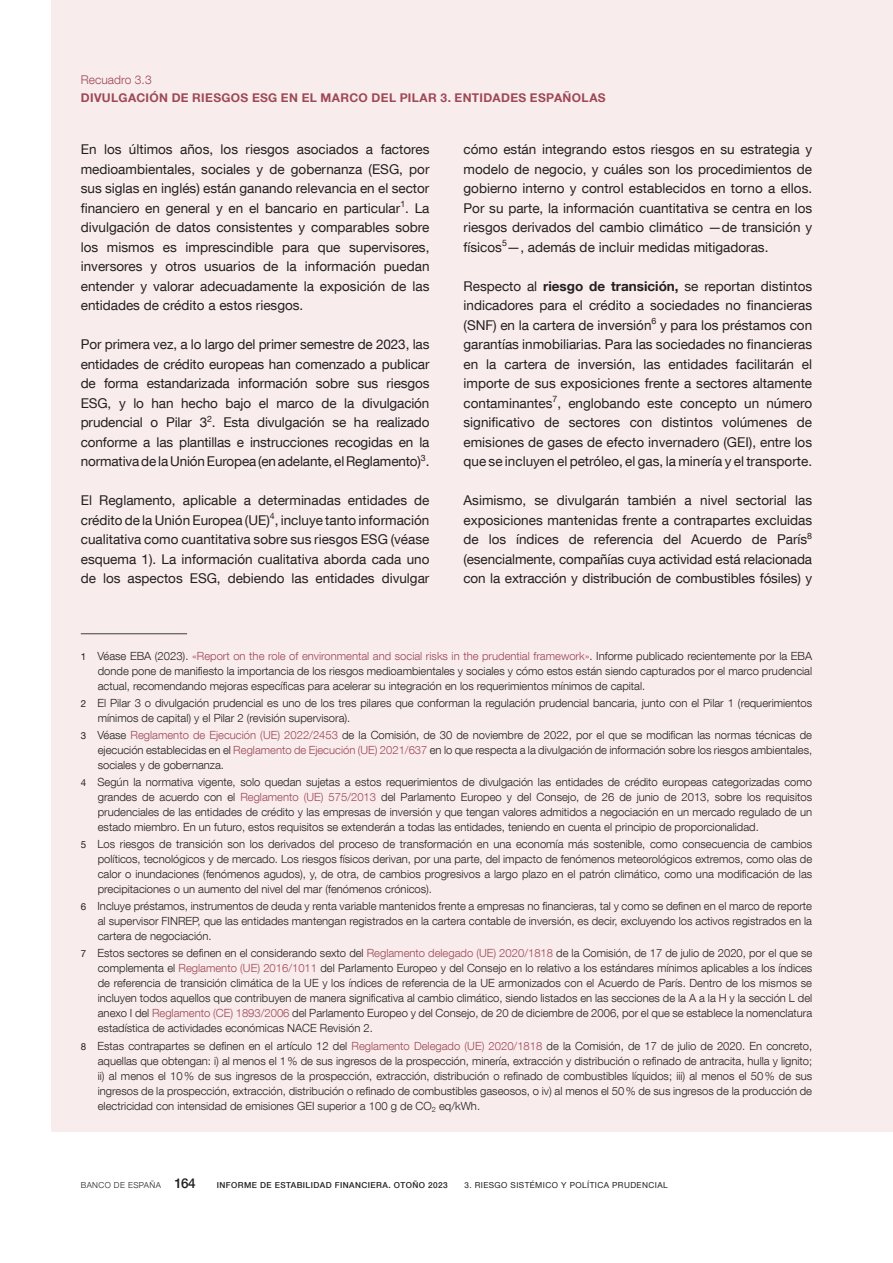
<style>
.page{position:relative;width:893px;height:1263px;background:#fff}
.page>*{position:absolute;margin:0;border:0;box-sizing:border-box;transform-origin:0 0}
.Recuadro_título{font:300 30px "Bd E Neue Helvetica";letter-spacing:.005em;color:#9d4855}
.Recuadro_texto{font:13.5px/19.5px "Bd E Neue Helvetica";color:#231f20;text-align:justify}
.Recuadro_título-2{font:700 12px "Bd E Neue Helvetica";letter-spacing:.03em;color:#9d4855}
.Recuadro_número{font:300 12px "Bd E Neue Helvetica";letter-spacing:.005em;color:#9d4855}
.Recuadro_citas_sin_filete{font:300 11.25px/15px "Bd E Neue Helvetica";color:#231f20;text-align:justify}
.Recuadro_citas_1{font:300 11.25px/15px "Bd E Neue Helvetica";color:#231f20;text-align:justify}
.t1{font:500 8.25px "Bd E Neue Helvetica";letter-spacing:.05em;color:#231f20}
.t2{font:8.25px "Bd E Neue Helvetica";letter-spacing:.05em;color:#231f20}
.t3{font:300 8.25px "Bd E Neue Helvetica";letter-spacing:.05em;color:#231f20}
.s1{font-weight:700}
.s2{font-weight:400;font-size:9.75px}
.s3{color:#9d4855}
.s4{font-weight:500;font-size:13.5px}
</style>
<div class="page">
<div style="left:51px;top:0;width:842px;height:1131px;background:#f9eced"></div>
<hr style="left:81px;top:633px;width:106px;height:1px;background:#3e3e3f">
<p class="Recuadro_número" style="left:135px;top:72px;width:18px">? ?</p>
<p class="Recuadro_número" style="left:81px;top:72px;width:72px">Recuadro 3.3</p>
<h4 class="Recuadro_título-2" style="left:81px;top:90px;width:526px">DIVULGACIÓN DE RIESGOS ESG EN EL MARCO DEL PILAR 3. ENTIDADES ESPAÑOLAS</h4>
<h4 class="Recuadro_título" style="left:81px;top:79px;width:270px">TÍTULO RECUADRO</h4>
<p class="Recuadro_texto" style="left:81px;top:139px;width:350px">En los últimos años, los riesgos asociados a factores medioambientales, sociales y de gobernanza (ESG, por sus siglas en inglés) están ganando relevancia en el sector financiero en general y en el bancario en particular<sup>1</sup>. La divulgación de datos consistentes y comparables sobre los mismos es imprescindible para que supervisores, inversores y otros usuarios de la información puedan entender y valorar adecuadamente la exposición de las entidades de crédito a estos riesgos.</p>
<p class="Recuadro_texto" style="left:81px;top:334px;width:350px">Por primera vez, a lo largo del primer semestre de 2023, las entidades de crédito europeas han comenzado a publicar de forma estandarizada información sobre sus riesgos ESG, y lo han hecho bajo el marco de la divulgación prudencial o Pilar 3<sup>2</sup>. Esta divulgación se ha realizado conforme a las plantillas e instrucciones recogidas en la normativa de la Unión Europea (en adelante, el Reglamento)<sup>3</sup>.</p>
<p class="Recuadro_texto" style="left:81px;top:490px;width:350px">El Reglamento, aplicable a determinadas entidades de crédito de la Unión Europea (UE)<sup>4</sup>, incluye tanto información cualitativa como cuantitativa sobre sus riesgos ESG (véase esquema 1). La información cualitativa aborda cada uno de los aspectos ESG, debiendo las entidades divulgar</p>
<p class="Recuadro_texto" style="left:463px;top:139px;width:350px">cómo están integrando estos riesgos en su estrategia y modelo de negocio, y cuáles son los procedimientos de gobierno interno y control establecidos en torno a ellos.<br>Por su parte, la información cuantitativa se centra en los riesgos derivados del cambio climático —de transición y físicos<sup>5</sup>—, además de incluir medidas mitigadoras.</p>
<p class="Recuadro_texto" style="left:463px;top:276px;width:350px">Respecto al <span class="s1">riesgo de transición,</span> se reportan distintos indicadores para el crédito a sociedades no financieras (SNF) en la cartera de inversión<sup>6</sup> y para los préstamos con garantías inmobiliarias. Para las sociedades no financieras en la cartera de inversión, las entidades facilitarán el importe de sus exposiciones frente a sectores altamente contaminantes<sup>7</sup>, englobando este concepto un número significativo de sectores con distintos volúmenes de emisiones de gases de efecto invernadero (GEI), entre los que se incluyen el petróleo, el gas, la minería y el transporte.</p>
<p class="Recuadro_texto" style="left:463px;top:490px;width:350px">Asimismo, se divulgarán también a nivel sectorial las exposiciones mantenidas frente a contrapartes excluidas de los índices de referencia del Acuerdo de París<sup>8 </sup>(esencialmente, compañías cuya actividad está relacionada con la extracción y distribución de combustibles fósiles) y</p>
<p class="Recuadro_citas_1" style="left:98px;top:648px;width:716px;text-indent:-17px"><span class="s2">1</span> Véase EBA (2023). <span class="s3">«Report on the role of environmental and social risks in the prudential framework»</span>. Informe publicado recientemente por la EBA donde pone de manifiesto la importancia de los riesgos medioambientales y sociales y cómo estos están siendo capturados por el marco prudencial actual, recomendando mejoras específicas para acelerar su integración en los requerimientos mínimos de capital.</p>
<p class="Recuadro_citas_1" style="left:98px;top:695px;width:716px;text-indent:-17px"><span class="s2">2</span> El Pilar 3 o divulgación prudencial es uno de los tres pilares que conforman la regulación prudencial bancaria, junto con el Pilar 1 (requerimientos mínimos de capital) y el Pilar 2 (revisión supervisora).</p>
<p class="Recuadro_citas_sin_filete" style="left:98px;top:727px;width:716px;text-indent:-17px"><span class="s2">3</span> Véase <span class="s3">Reglamento de Ejecución (UE) 2022/2453</span> de la Comisión, de 30 de noviembre de 2022, por el que se modifican las normas técnicas de ejecución establecidas en el <span class="s3">Reglamento de Ejecución (UE) 2021/637</span> en lo que respecta a la divulgación de información sobre los riesgos ambientales, sociales y de gobernanza.</p>
<p class="Recuadro_citas_sin_filete" style="left:98px;top:774px;width:716px;text-indent:-17px"><span class="s2">4</span> Según la normativa vigente, solo quedan sujetas a estos requerimientos de divulgación las entidades de crédito europeas categorizadas como grandes de acuerdo con el <span class="s3">Reglamento (UE) 575/2013</span> del Parlamento Europeo y del Consejo, de 26 de junio de 2013, sobre los requisitos prudenciales de las entidades de crédito y las empresas de inversión y que tengan valores admitidos a negociación en un mercado regulado de un estado miembro. En un futuro, estos requisitos se extenderán a todas las entidades, teniendo en cuenta el principio de proporcionalidad.</p>
<p class="Recuadro_citas_sin_filete" style="left:98px;top:836px;width:716px;text-indent:-17px"><span class="s2">5</span> Los riesgos de transición son los derivados del proceso de transformación en una economía más sostenible, como consecuencia de cambios políticos, tecnológicos y de mercado. Los riesgos físicos derivan, por una parte, del impacto de fenómenos meteorológicos extremos, como olas de calor o inundaciones (fenómenos agudos), y, de otra, de cambios progresivos a largo plazo en el patrón climático, como una modificación de las precipitaciones o un aumento del nivel del mar (fenómenos crónicos).</p>
<p class="Recuadro_citas_sin_filete" style="left:98px;top:898px;width:716px;text-indent:-17px"><span class="s2">6</span> Incluye préstamos, instrumentos de deuda y renta variable mantenidos frente a empresas no financieras, tal y como se definen en el marco de reporte al supervisor FINREP, que las entidades mantengan registrados en la cartera contable de inversión, es decir, excluyendo los activos registrados en la cartera de negociación.</p>
<p class="Recuadro_citas_sin_filete" style="left:98px;top:946px;width:716px;text-indent:-17px"><span class="s2">7</span> Estos sectores se definen en el considerando sexto del <span class="s3">Reglamento delegado (UE) 2020/1818</span> de la Comisión, de 17 de julio de 2020, por el que se complementa el <span class="s3">Reglamento (UE) 2016/1011</span> del Parlamento Europeo y del Consejo en lo relativo a los estándares mínimos aplicables a los índices de referencia de transición climática de la UE y los índices de referencia de la UE armonizados con el Acuerdo de París. Dentro de los mismos se incluyen todos aquellos que contribuyen de manera significativa al cambio climático, siendo listados en las secciones de la A a la H y la sección L del anexo I del <span class="s3">Reglamento (CE) 1893/2006</span> del Parlamento Europeo y del Consejo, de 20 de diciembre de 2006, por el que se establece la nomenclatura estadística de actividades económicas NACE Revisión 2.</p>
<p class="Recuadro_citas_sin_filete" style="left:98px;top:1038px;width:716px;text-indent:-17px"><span class="s2">8</span> Estas contrapartes se definen en el artículo 12 del <span class="s3">Reglamento Delegado (UE) 2020/1818</span> de la Comisión, de 17 de julio de 2020. En concreto, aquellas que obtengan: i) al menos el 1% de sus ingresos de la prospección, minería, extracción y distribución o refinado de antracita, hulla y lignito; ii) al menos el 10% de sus ingresos de la prospección, extracción, distribución o refinado de combustibles líquidos; iii) al menos el 50% de sus ingresos de la prospección, extracción, distribución o refinado de combustibles gaseosos, o iv) al menos el 50% de sus ingresos de la producción de electricidad con intensidad de emisiones GEI superior a 100 g de CO<sub>2</sub> eq/kWh.</p>
<p class="t3" style="left:81px;top:1180px;width:116px">BANCO DE ESPAÑA <span class="s4">164</span></p>
<p class="t1" style="left:217px;top:1180px;width:232px">INFORME DE ESTABILIDAD FINANCIERA. OTOÑO 2023</p>
<p class="t2" style="left:464px;top:1180px;width:205px">3. RIESGO SISTÉMICO Y POLÍTICA PRUDENCIAL</p>
</div>
